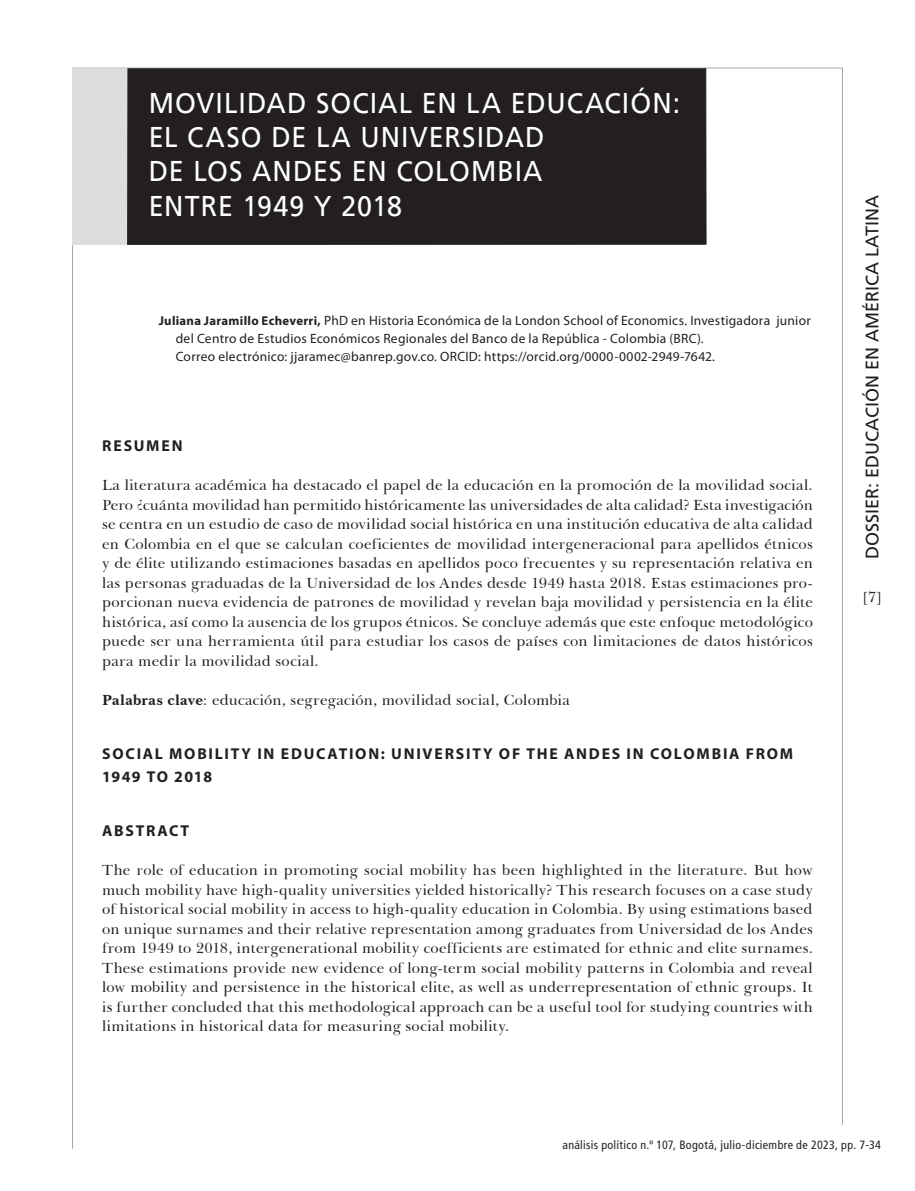
<style>
.page{position:relative;width:915px;height:1191px;background:#fff}
.page>*{position:absolute;margin:0;border:0;box-sizing:border-box;transform-origin:0 0}
.t1{font:28.5px/34.2px "Frutiger LT";letter-spacing:.04em;color:#fff;scale:.94 1}
.t2{font:18px "Frutiger LT";color:#231f20}
.t3{font:700 15.75px/23.2px "Myriad Pro";letter-spacing:.11em;color:#231f20}
.t4{font:15px/19.5px "Baskerville BT";letter-spacing:.02em;color:#231f20;text-align:justify}
.t5{font:13.5px/18px "Myriad Pro";letter-spacing:.02em;color:#231f20}
.t6{font:condensed 12px "Frutiger";letter-spacing:.025em;color:#231f20}
.s1{font-weight:700;font-size:12.75px}
.s2{font-weight:700}
</style>
<div class="page">
<hr style="left:72px;top:68px;width:770px;height:1px;background:#a8a9ad">
<hr style="left:72px;top:68px;width:1px;height:1080px;background:#a8a9ad">
<hr style="left:841px;top:68px;width:1px;height:1056px;background:#a8a9ad">
<div style="left:72px;top:69px;width:85px;height:175px;background:#dcdddf"></div>
<div style="left:128px;top:69px;width:577px;height:175px;background:#231f20"></div>
<div style="left:127px;top:69px;width:579px;height:175px;border:1px solid #231f20"></div>
<h1 class="t1" style="left:149px;top:86px;width:566px">MOVILIDAD SOCIAL EN LA EDUCACIÓN:<br>EL CASO DE LA UNIVERSIDAD<br>DE LOS ANDES EN COLOMBIA<br>ENTRE 1949 Y 2018</h1>
<p class="t5" style="left:176px;top:311px;width:636px;text-indent:-17px"><span class="s1">Juliana Jaramillo Echeverri,</span> PhD en Historia Económica de la London School of Economics. Investigadora junior del Centro de Estudios Económicos Regionales del Banco de la República - Colombia (BRC).<br>Correo electrónico: jjaramec@banrep.gov.co. ORCID: https://orcid.org/0000-0002-2949-7642.</p>
<p class="t3" style="left:102px;top:433px;width:82px">RESUMEN</p>
<p class="t4" style="left:102px;top:475px;width:712px">La literatura académica ha destacado el papel de la educación en la promoción de la movilidad social.<br>Pero ¿cuánta movilidad han permitido históricamente las universidades de alta calidad? Esta investigación se centra en un estudio de caso de movilidad social histórica en una institución educativa de alta calidad en Colombia en el que se calculan coeficientes de movilidad intergeneracional para apellidos étnicos y de élite utilizando estimaciones basadas en apellidos poco frecuentes y su representación relativa en las personas graduadas de la Universidad de los Andes desde 1949 hasta 2018. Estas estimaciones pro&shy;porcionan nueva evidencia de patrones de movilidad y revelan baja movilidad y persistencia en la élite histórica, así como la ausencia de los grupos étnicos. Se concluye además que este enfoque metodológico puede ser una herramienta útil para estudiar los casos de países con limitaciones de datos históricos para medir la movilidad social.</p>
<p class="t4" style="left:102px;top:690px;width:469px"><span class="s2">Palabras clave</span>: educación, segregación, movilidad social, Colombia</p>
<p class="t3" style="left:102px;top:741px;width:692px">SOCIAL MOBILITY IN EDUCATION: UNIVERSITY OF THE ANDES IN COLOMBIA FROM<br>1949 TO 2018</p>
<p class="t3" style="left:102px;top:819px;width:88px">ABSTRACT</p>
<p class="t4" style="left:102px;top:860px;width:712px">The role of education in promoting social mobility has been highlighted in the literature. But how much mobility have high-quality universities yielded historically? This research focuses on a case study of historical social mobility in access to high-quality education in Colombia. By using estimations based on unique surnames and their relative representation among graduates from Universidad de los Andes from 1949 to 2018, intergenerational mobility coefficients are estimated for ethnic and elite surnames.<br>These estimations provide new evidence of long-term social mobility patterns in Colombia and reveal low mobility and persistence in the historical elite, as well as underrepresentation of ethnic groups. It is further concluded that this methodological approach can be a useful tool for studying countries with limitations in historical data for measuring social mobility.</p>
<p class="t2" style="left:861px;top:559px;width:365px;rotate:-90deg">DOSSIER: EDUCACIÓN EN AMÉRICA LATINA</p>
<p class="t4" style="left:863px;top:587px;width:20px">[7]</p>
<p class="t6" style="left:562px;top:1137px;width:320px">análisis político n.º 107, Bogotá, julio-diciembre de 2023, pp. 7-34</p>
</div>
